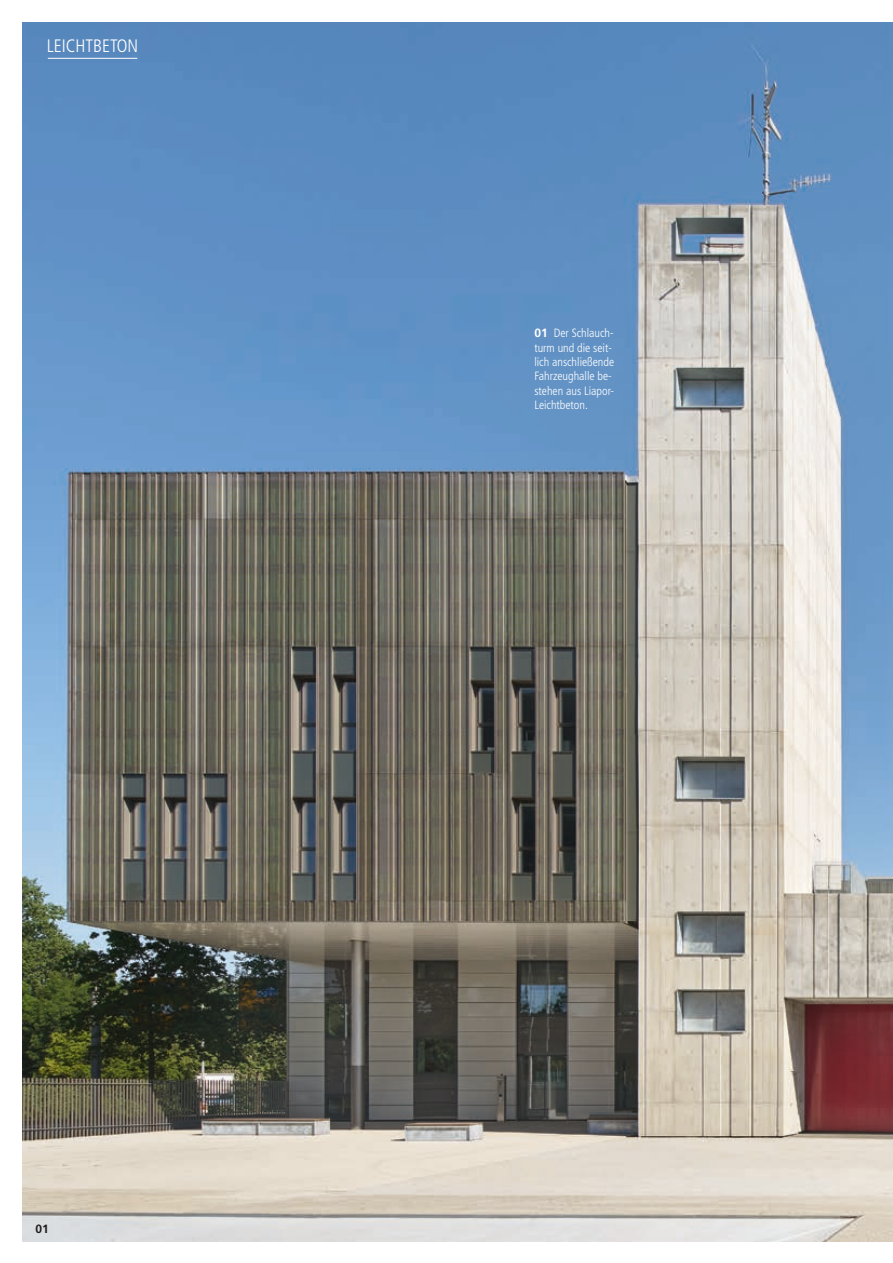
<style>
.page{position:relative;width:893px;height:1263px;background:#fff}
.page>*{position:absolute;margin:0;border:0;box-sizing:border-box;transform-origin:0 0}
.t1{font:300 condensed 18px "Frutiger";color:#fff}
.t2{font:300 condensed 12px/14.4px "Frutiger";color:#fff}
.t3{font:700 12px "Frutiger";color:#1d1d1b}
.s1{font-weight:700;font-stretch:normal}
</style>
<div class="page">
<img style="left:22px;top:22px;width:871px;height:1220px">
<hr style="left:48px;top:58px;width:89px;height:1px;background:#fff">
<h1 class="t1" style="left:47px;top:36px;width:93px">LEICHTBETON</h1>
<p class="t3" style="left:36px;top:1222px;width:15px">01</p>
<p class="t2" style="left:534px;top:326px;width:81px"><span class="s1">01</span> Der Schlauch&shy;turm und die seit&shy;lich anschließende<br>Fahrzeughalle be&shy;stehen aus Liapor-<br>Leichtbeton.</p>
</div>
